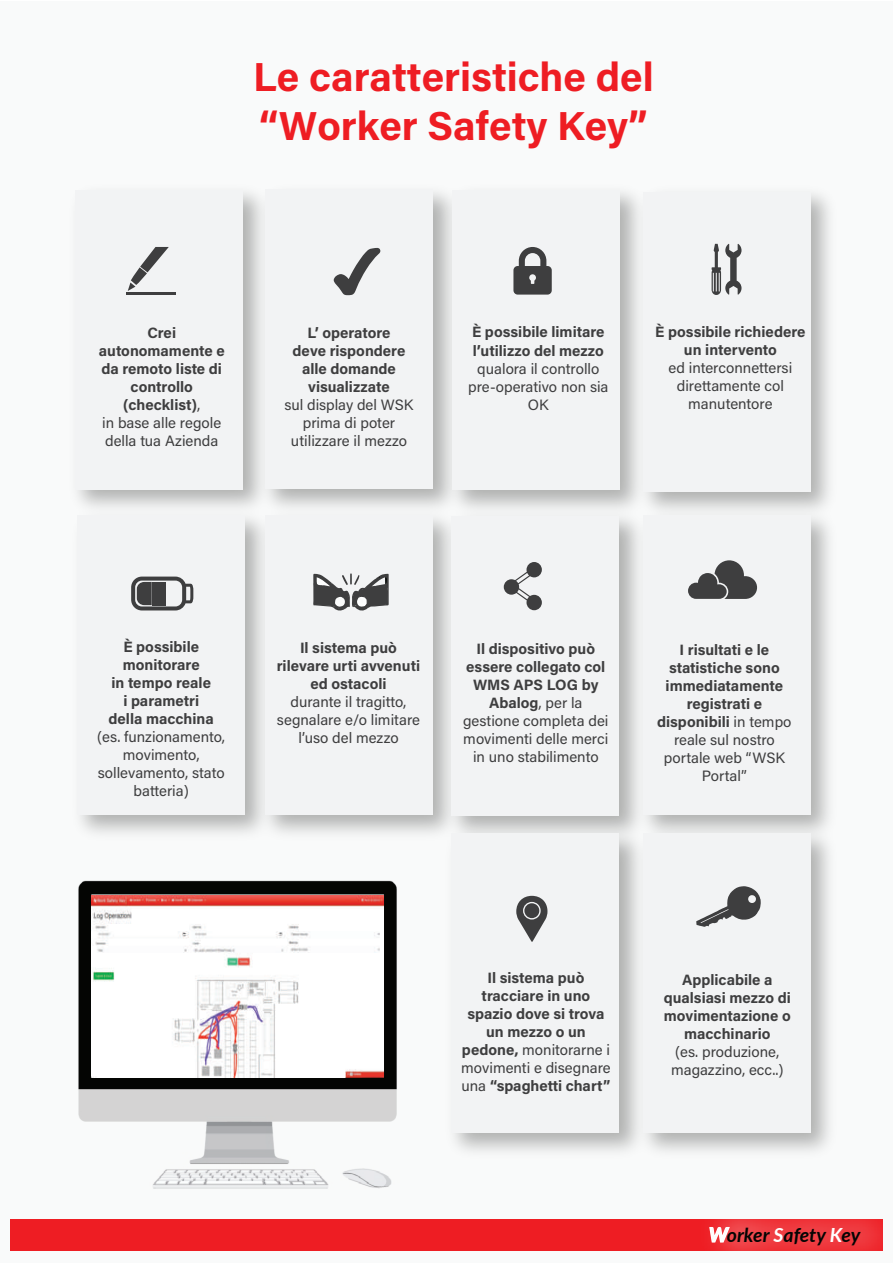
<style>
.page{position:relative;width:893px;height:1263px;background:#fff}
.page>*{position:absolute;margin:0;border:0;box-sizing:border-box;transform-origin:0 0}
.t1{font:700 40.5px/48.6px "Acumin Pro";color:#ee1d23}
.t2{font:italic 700 19.5px "Lato";color:#050504}
.t3{font:700 15px/18px "Acumin Pro";color:#3e3e3f;text-align:center}
.t4{font:15px/18px "Acumin Pro";color:#3e3e3f;text-align:center}
.s1{font-weight:400}
.s2{font-weight:700}
.s3{color:#fff}
</style>
<div class="page">
<div style="left:0;top:2px;width:893px;height:1261px;background:#f9fafa"></div>
<img style="left:153px;top:1168px;width:239px;height:21px">
<img style="left:77px;top:192px;width:752px;height:972px">
<div style="left:452px;top:833px;width:167px;height:299px;background:#f2f3f4"></div>
<div style="left:265px;top:190px;width:168px;height:299px;background:#f2f3f4"></div>
<div style="left:75px;top:190px;width:168px;height:299px;background:#f2f3f4"></div>
<div style="left:265px;top:516px;width:167px;height:299px;background:#f2f3f4"></div>
<div style="left:452px;top:190px;width:168px;height:299px;background:#f2f3f4"></div>
<div style="left:452px;top:516px;width:167px;height:299px;background:#f2f3f4"></div>
<div style="left:643px;top:834px;width:168px;height:299px;background:#f2f3f4"></div>
<div style="left:643px;top:192px;width:168px;height:299px;background:#f2f3f4"></div>
<div style="left:643px;top:515px;width:167px;height:299px;background:#f2f3f4"></div>
<div style="left:77px;top:516px;width:168px;height:299px;background:#f2f3f4"></div>
<hr style="left:127px;top:292px;width:49px;height:2px;background:#3e3e3f">
<svg style="left:128px;top:247px;width:41px;height:44px"></svg>
<svg style="left:313px;top:573px;width:76px;height:38px"></svg>
<svg style="left:334px;top:248px;width:46px;height:47px"></svg>
<svg style="left:513px;top:247px;width:39px;height:48px"></svg>
<svg style="left:712px;top:244px;width:30px;height:51px"></svg>
<svg style="left:131px;top:577px;width:62px;height:33px"></svg>
<svg style="left:504px;top:562px;width:38px;height:48px"></svg>
<svg style="left:516px;top:896px;width:31px;height:46px"></svg>
<svg style="left:688px;top:560px;width:69px;height:39px"></svg>
<svg style="left:696px;top:886px;width:65px;height:41px"></svg>
<img style="left:91px;top:895px;width:293px;height:182px">
<div style="left:10px;top:1219px;width:872px;height:31px;background:#ee1d23"></div>
<img style="left:631px;top:1219px;width:252px;height:32px">
<svg style="left:708px;top:1219px;width:23px;height:29px"></svg>
<h1 class="t1" style="left:253px;top:51px;width:402px">Le caratteristiche del “Worker Safety Key”</h1>
<p class="t3" style="left:99px;top:323px;width:127px">Crei autonomamente e da remoto liste di controllo (checklist)<span class="s1">,<br>in base alle regole della tua Azienda</span></p>
<p class="t3" style="left:293px;top:323px;width:114px">L’ operatore deve rispondere alle domande visualizzate</p>
<p class="t4" style="left:284px;top:395px;width:131px">sul display del WSK prima di poter utilizzare il mezzo</p>
<p class="t3" style="left:472px;top:323px;width:134px;text-align:left">È possibile limitare l’utilizzo del mezzo</p>
<p class="t4" style="left:468px;top:359px;width:142px">qualora il controllo pre-operativo non sia<br>OK</p>
<p class="t3" style="left:655px;top:322px;width:152px">È possibile richiedere un intervento</p>
<p class="t4" style="left:668px;top:358px;width:125px">ed interconnettersi direttamente col manutentore</p>
<p class="t3" style="left:109px;top:637px;width:107px">È possibile monitorare<br>in tempo reale i parametri della macchina</p>
<p class="t4" style="left:97px;top:727px;width:129px">(es. funzionamento, movimento, sollevamento, stato batteria)</p>
<p class="t3" style="left:277px;top:638px;width:145px">Il sistema può rilevare urti avvenuti ed ostacoli</p>
<p class="t4" style="left:277px;top:692px;width:145px">durante il tragitto, segnalare e/o limitare l’uso del mezzo</p>
<p class="t4" style="left:463px;top:639px;width:147px"><span class="s2">Il dispositivo può essere collegato col<br>WMS APS LOG by<br>Abalog</span>, per la gestione completa dei movimenti delle merci in uno stabilimento</p>
<p class="t3" style="left:657px;top:640px;width:136px">I risultati e le statistiche sono immediatamente registrati e disponibili <span class="s1">in tempo reale sul nostro portale web “WSK<br>Portal”</span></p>
<p class="t3" style="left:461px;top:968px;width:151px">Il sistema può tracciare in uno spazio dove si trova un mezzo o un pedone, <span class="s1">monitorarne i movimenti e disegnare una</span> “spaghetti chart”</p>
<p class="t3" style="left:664px;top:970px;width:129px">Applicabile a qualsiasi mezzo di movimentazione o macchinario</p>
<p class="t4" style="left:671px;top:1042px;width:114px;text-align:left">(es. produzione, magazzino, ecc..)</p>
<h2 class="t2" style="left:709px;top:1220px;width:153px"><span class="s3">W</span>orker <span class="s3">S</span>afety <span class="s3">K</span>ey</h2>
</div>
